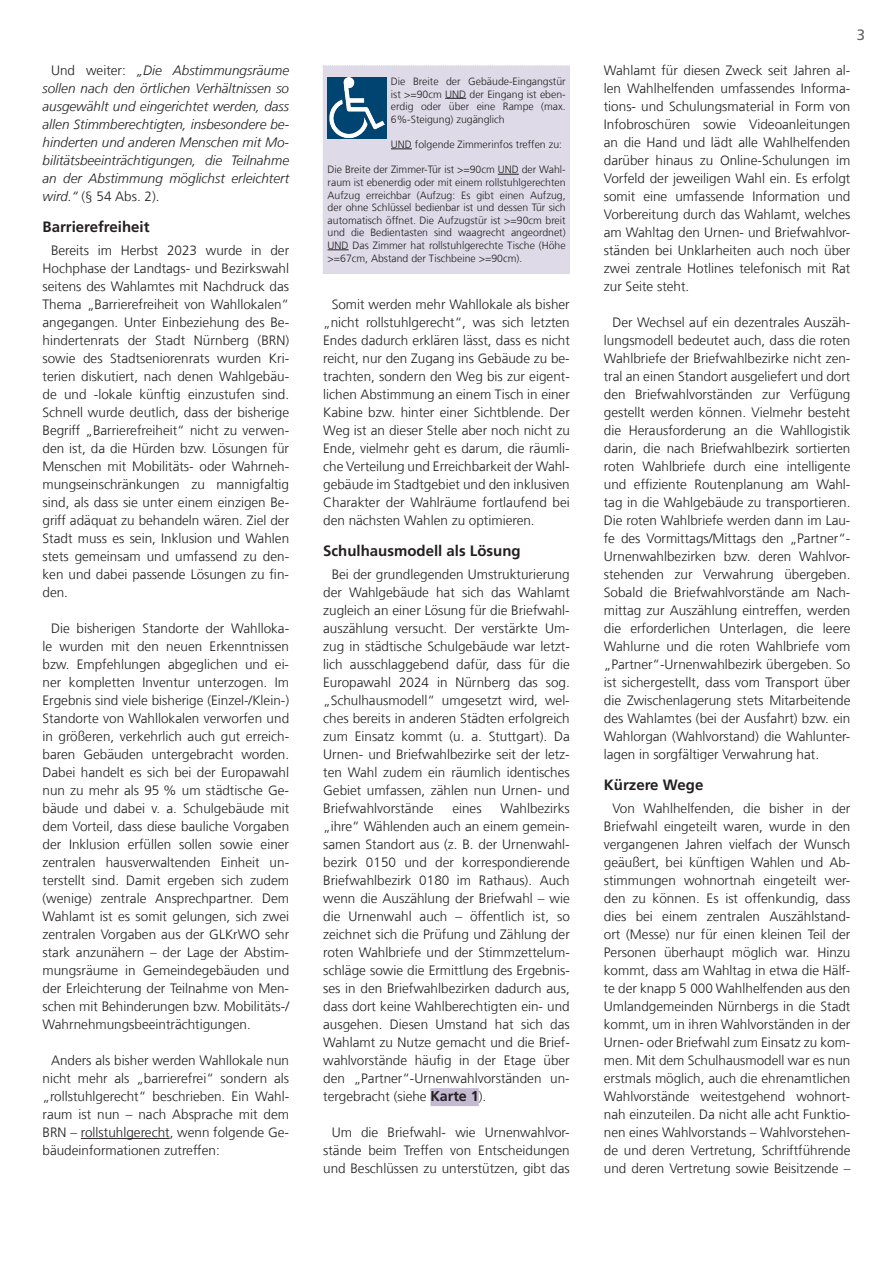
<style>
.page{position:relative;width:893px;height:1263px;background:#fff}
.page>*{position:absolute;margin:0;border:0;box-sizing:border-box;transform-origin:0 0}
.t1{font:700 15px "Frutiger LT Com";color:#231f20}
.t2{font:15px "Frutiger LT Com";color:#636366}
.t3{font:300 13.5px/18px "Frutiger LT Com";color:#231f20;text-align:justify}
.t4{font:italic 300 13.5px/18px "Frutiger LT Com";color:#231f20;text-align:justify}
.t5{font:300 10.5px/12.6px "Frutiger LT Com";color:#231f20;text-align:justify}
.s1{font-style:normal}
.s2{font-weight:700;font-size:14.25px}
</style>
<div class="page">
<hr style="left:81px;top:1138px;width:89px;height:1px;background:#231f20">
<div style="left:430px;top:1088px;width:49px;height:18px;background:#c4bbd3"></div>
<div style="left:323px;top:65px;width:247px;height:209px;background:#dfdae7"></div>
<img style="left:327px;top:78px;width:60px;height:60px">
<p class="t4" style="left:43px;top:62px;width:248px;text-indent:9px"><span class="s1">Und weiter:</span> „Die Abstimmungsräume sollen nach den örtlichen Verhältnissen so ausgewählt und eingerichtet werden, dass allen Stimmberechtigten, insbesondere be&shy;hinderten und anderen Menschen mit Mo&shy;bilitätsbeeinträchtigungen, die Teilnahme an der Abstimmung möglichst erleichtert wird.“ <span class="s1">(§ 54 Abs. 2).</span></p>
<p class="t1" style="left:43px;top:218px;width:109px">Barrierefreiheit</p>
<p class="t3" style="left:43px;top:242px;width:248px;text-indent:9px">Bereits im Herbst 2023 wurde in der Hochphase der Landtags- und Bezirkswahl seitens des Wahlamtes mit Nachdruck das Thema „Barrierefreiheit von Wahllokalen“ angegangen. Unter Einbeziehung des Be&shy;hindertenrats der Stadt Nürnberg (BRN) sowie des Stadtseniorenrats wurden Kri&shy;terien diskutiert, nach denen Wahlgebäu&shy;de und -lokale künftig einzustufen sind.<br>Schnell wurde deutlich, dass der bisherige Begriff „Barrierefreiheit“ nicht zu verwen&shy;den ist, da die Hürden bzw. Lösungen für Menschen mit Mobilitäts- oder Wahrneh&shy;mungseinschränkungen zu mannigfaltig sind, als dass sie unter einem einzigen Be&shy;griff adäquat zu behandeln wären. Ziel der Stadt muss es sein, Inklusion und Wahlen stets gemeinsam und umfassend zu den&shy;ken und dabei passende Lösungen zu fin&shy;den.</p>
<p class="t3" style="left:43px;top:620px;width:248px;text-indent:9px">Die bisherigen Standorte der Wahlloka&shy;le wurden mit den neuen Erkenntnissen bzw. Empfehlungen abgeglichen und ei&shy;ner kompletten Inventur unterzogen. Im Ergebnis sind viele bisherige (Einzel-/Klein-)<br>Standorte von Wahllokalen verworfen und in größeren, verkehrlich auch gut erreich&shy;baren Gebäuden untergebracht worden.<br>Dabei handelt es sich bei der Europawahl nun zu mehr als 95 % um städtische Ge&shy;bäude und dabei v. a. Schulgebäude mit dem Vorteil, dass diese bauliche Vorgaben der Inklusion erfüllen sollen sowie einer zentralen hausverwaltenden Einheit un&shy;terstellt sind. Damit ergeben sich zudem (wenige) zentrale Ansprechpartner. Dem Wahlamt ist es somit gelungen, sich zwei zentralen Vorgaben aus der GLKrWO sehr stark anzunähern – der Lage der Abstim&shy;mungsräume in Gemeindegebäuden und der Erleichterung der Teilnahme von Men&shy;schen mit Behinderungen bzw. Mobilitäts-/ Wahrnehmungsbeeinträchtigungen.</p>
<p class="t3" style="left:43px;top:1052px;width:248px;text-indent:9px">Anders als bisher werden Wahllokale nun nicht mehr als „barrierefrei“ sondern als „rollstuhlgerecht“ beschrieben. Ein Wahl&shy;raum ist nun – nach Absprache mit dem BRN – rollstuhlgerecht, wenn folgende Ge&shy;bäudeinformationen zutreffen:</p>
<p class="t5" style="left:391px;top:75px;width:176px">Die Breite der Gebäude-Eingangstür ist &gt;=90cm UND der Eingang ist eben&shy;erdig oder über eine Rampe (max.<br>6%-Steigung) zugänglich</p>
<p class="t5" style="left:391px;top:138px;width:173px">UND folgende Zimmerinfos treffen zu:</p>
<p class="t5" style="left:328px;top:164px;width:240px">Die Breite der Zimmer-Tür ist &gt;=90cm UND der Wahl&shy;raum ist ebenerdig oder mit einem rollstuhlgerechten Aufzug erreichbar (Aufzug: Es gibt einen Aufzug, der ohne Schlüssel bedienbar ist und dessen Tür sich automatisch öffnet. Die Aufzugstür ist &gt;=90cm breit und die Bedientasten sind waagrecht angeordnet)<br>UND Das Zimmer hat rollstuhlgerechte Tische (Höhe &gt;=67cm, Abstand der Tischbeine &gt;=90cm).</p>
<p class="t3" style="left:323px;top:296px;width:248px;text-indent:9px">Somit werden mehr Wahllokale als bisher „nicht rollstuhlgerecht“, was sich letzten Endes dadurch erklären lässt, dass es nicht reicht, nur den Zugang ins Gebäude zu be&shy;trachten, sondern den Weg bis zur eigent&shy;lichen Abstimmung an einem Tisch in einer Kabine bzw. hinter einer Sichtblende. Der Weg ist an dieser Stelle aber noch nicht zu Ende, vielmehr geht es darum, die räumli&shy;che Verteilung und Erreichbarkeit der Wahl&shy;gebäude im Stadtgebiet und den inklusiven Charakter der Wahlräume fortlaufend bei den nächsten Wahlen zu optimieren.</p>
<p class="t1" style="left:323px;top:542px;width:199px">Schulhausmodell als Lösung</p>
<p class="t3" style="left:323px;top:566px;width:248px;text-indent:9px">Bei der grundlegenden Umstrukturierung der Wahlgebäude hat sich das Wahlamt zugleich an einer Lösung für die Briefwahl&shy;auszählung versucht. Der verstärkte Um&shy;zug in städtische Schulgebäude war letzt&shy;lich ausschlaggebend dafür, dass für die Europawahl 2024 in Nürnberg das sog. „Schulhausmodell“ umgesetzt wird, wel&shy;ches bereits in anderen Städten erfolgreich zum Einsatz kommt (u. a. Stuttgart). Da Urnen- und Briefwahlbezirke seit der letz&shy;ten Wahl zudem ein räumlich identisches Gebiet umfassen, zählen nun Urnen- und Briefwahlvorstände</p>
<p class="t3" style="left:323px;top:800px;width:248px;text-indent:177px">Wahlbezirks „ihre“ Wählenden auch an einem gemein&shy;samen Standort aus (z. B. der Urnenwahl&shy;bezirk 0150 und der korrespondierende Briefwahlbezirk 0180 im Rathaus). Auch wenn die Auszählung der Briefwahl – wie die Urnenwahl auch – öffentlich ist, so zeichnet sich die Prüfung und Zählung der roten Wahlbriefe und der Stimmzettelum&shy;schläge sowie die Ermittlung des Ergebnis&shy;ses in den Briefwahlbezirken dadurch aus, dass dort keine Wahlberechtigten ein- und ausgehen. Diesen Umstand hat sich das Wahlamt zu Nutze gemacht und die Brief&shy;wahlvorstände häufig in der Etage über den „Partner“-Urnenwahlvorständen un&shy;tergebracht (siehe <span class="s2">Karte 1</span>).</p>
<p class="t3" style="left:323px;top:1124px;width:248px;text-indent:9px">Um die Briefwahl- wie Urnenwahlvor&shy;stände beim Treffen von Entscheidungen und Beschlüssen zu unterstützen, gibt das</p>
<p class="t3" style="left:452px;top:800px;width:31px">eines</p>
<p class="t2" style="left:857px;top:26px;width:10px">3</p>
<p class="t3" style="left:604px;top:62px;width:248px">Wahlamt für diesen Zweck seit Jahren al&shy;len Wahlhelfenden umfassendes Informa&shy;tions- und Schulungsmaterial in Form von Infobroschüren sowie Videoanleitungen an die Hand und lädt alle Wahlhelfenden darüber hinaus zu Online-Schulungen im Vorfeld der jeweiligen Wahl ein. Es erfolgt somit eine umfassende Information und Vorbereitung durch das Wahlamt, welches am Wahltag den Urnen- und Briefwahlvor&shy;ständen bei Unklarheiten auch noch über zwei zentrale Hotlines telefonisch mit Rat zur Seite steht.</p>
<p class="t3" style="left:604px;top:314px;width:248px;text-indent:9px">Der Wechsel auf ein dezentrales Auszäh&shy;lungsmodell bedeutet auch, dass die roten Wahlbriefe der Briefwahlbezirke nicht zen&shy;tral an einen Standort ausgeliefert und dort den Briefwahlvorständen zur Verfügung gestellt werden können. Vielmehr besteht die Herausforderung an die Wahllogistik darin, die nach Briefwahlbezirk sortierten roten Wahlbriefe durch eine intelligente und effiziente Routenplanung am Wahl&shy;tag in die Wahlgebäude zu transportieren.<br>Die roten Wahlbriefe werden dann im Lau&shy;fe des Vormittags/Mittags den „Partner“- Urnenwahlbezirken bzw. deren Wahlvor&shy;stehenden zur Verwahrung übergeben.<br>Sobald die Briefwahlvorstände am Nach&shy;mittag zur Auszählung eintreffen, werden die erforderlichen Unterlagen, die leere Wahlurne und die roten Wahlbriefe vom „Partner“-Urnenwahlbezirk übergeben. So ist sichergestellt, dass vom Transport über die Zwischenlagerung stets Mitarbeitende des Wahlamtes (bei der Ausfahrt) bzw. ein Wahlorgan (Wahlvorstand) die Wahlunter&shy;lagen in sorgfältiger Verwahrung hat.</p>
<p class="t1" style="left:604px;top:776px;width:101px">Kürzere Wege</p>
<p class="t3" style="left:604px;top:800px;width:248px;text-indent:9px">Von Wahlhelfenden, die bisher in der Briefwahl eingeteilt waren, wurde in den vergangenen Jahren vielfach der Wunsch geäußert, bei künftigen Wahlen und Ab&shy;stimmungen wohnortnah eingeteilt wer&shy;den zu können. Es ist offenkundig, dass dies bei einem zentralen Auszählstand&shy;ort (Messe) nur für einen kleinen Teil der Personen überhaupt möglich war. Hinzu kommt, dass am Wahltag in etwa die Hälf&shy;te der knapp 5 000 Wahlhelfenden aus den Umlandgemeinden Nürnbergs in die Stadt kommt, um in ihren Wahlvorständen in der Urnen- oder Briefwahl zum Einsatz zu kom&shy;men. Mit dem Schulhausmodell war es nun erstmals möglich, auch die ehrenamtlichen Wahlvorstände weitestgehend wohnort&shy;nah einzuteilen. Da nicht alle acht Funktio&shy;nen eines Wahlvorstands – Wahlvorstehen&shy;de und deren Vertretung, Schriftführende und deren Vertretung sowie Beisitzende –</p>
</div>
